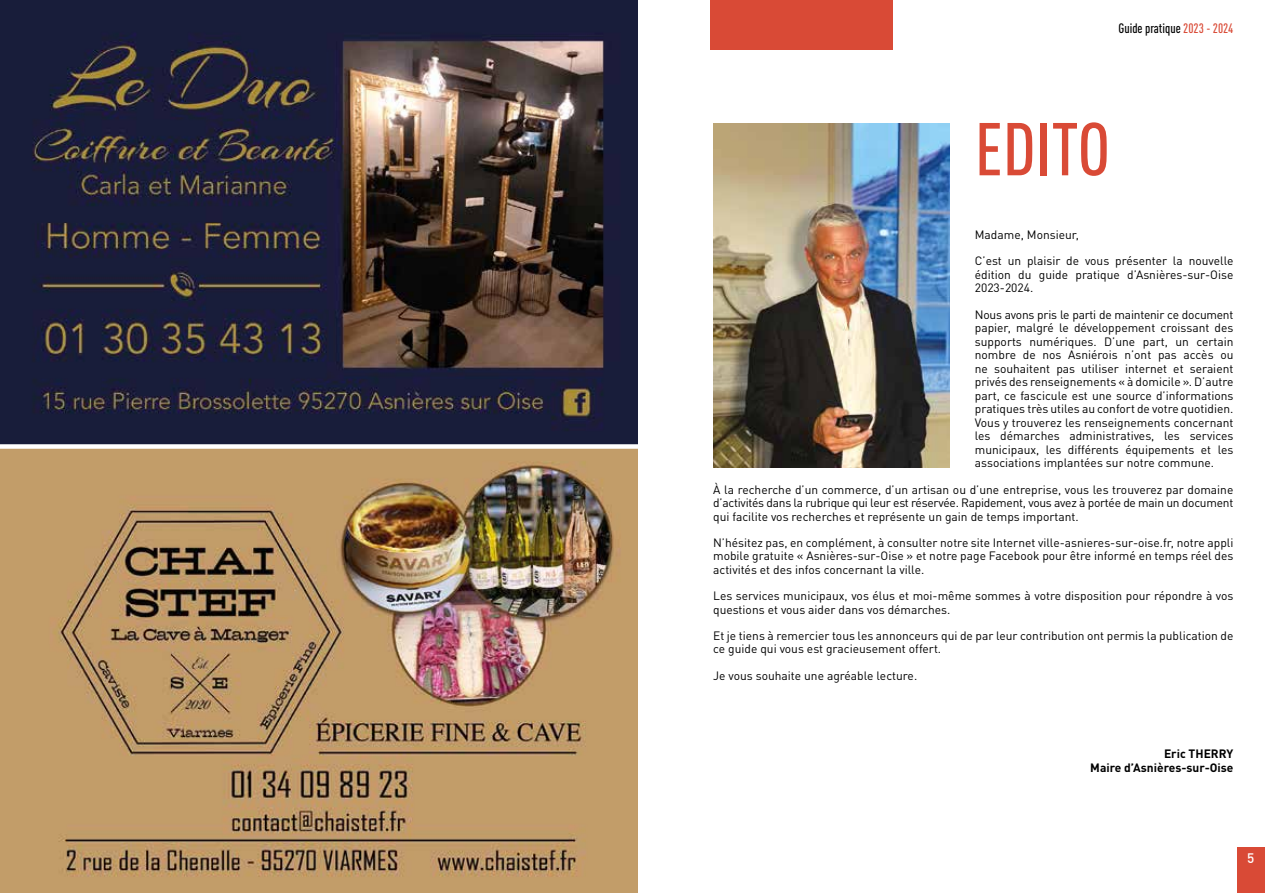
<style>
.page{position:relative;width:1276px;height:893px;background:#fff}
.page>*{position:absolute;margin:0;border:0;box-sizing:border-box;transform-origin:0 0}
.t1{font:500 73.5px "DIN Cond";color:#d94a36}
.t2{font:500 13.5px "DIN Cond";color:#000}
.t3{font:500 13.5px "DIN";color:#fff}
.t4{font:12px/13.5px "DIN Pro";color:#000}
.t5{font:700 12px/13.5px "DIN Pro";color:#000;text-align:right}
.s1{color:#d94a36}
</style>
<div class="page">
<div style="left:1237px;top:847px;width:27px;height:46px;background:#d94a36"></div>
<div style="left:710px;top:0;width:182px;height:50px;background:#d94a36"></div>
<img style="left:713px;top:123px;width:236px;height:345px">
<img style="left:0;top:449px;width:638px;height:444px">
<img style="left:0;top:0;width:638px;height:444px">
<p class="t2" style="left:1118px;top:20px;width:116px">Guide pratique <span class="s1">2023 - 2024</span></p>
<h1 class="t1" style="left:975px;top:106px;width:137px">EDITO</h1>
<p class="t4" style="left:975px;top:221px;width:260px;line-height:26.2px">Madame, Monsieur,<br>C’est un plaisir de vous présenter la nouvelle</p>
<p class="t4" style="left:975px;top:267px;width:260px">édition du guide pratique d’Asnières-sur-Oise<br>2023-2024.</p>
<p class="t4" style="left:975px;top:306px;width:260px;text-align:justify">Nous avons pris le parti de maintenir ce document papier, malgré le développement croissant des supports numériques. D’une part, un certain nombre de nos Asniérois n’ont pas accès ou ne souhaitent pas utiliser internet et seraient privés des renseignements « à domicile ». D’autre part, ce fascicule est une source d’informations pratiques très utiles au confort de votre quotidien.<br>Vous y trouverez les renseignements concernant les démarches administratives, les services municipaux, les différents équipements et les associations implantées sur notre commune.</p>
<p class="t4" style="left:713px;top:481px;width:522px;text-align:justify">À la recherche d’un commerce, d’un artisan ou d’une entreprise, vous les trouverez par domaine d’activités dans la rubrique qui leur est réservée. Rapidement, vous avez à portée de main un document qui facilite vos recherches et représente un gain de temps important.</p>
<p class="t4" style="left:713px;top:534px;width:522px;text-align:justify">N’hésitez pas, en complément, à consulter notre site Internet ville-asnieres-sur-oise.fr, notre appli mobile gratuite « Asnières-sur-Oise » et notre page Facebook pour être informé en temps réel des activités et des infos concernant la ville.</p>
<p class="t4" style="left:713px;top:588px;width:522px">Les services municipaux, vos élus et moi-même sommes à votre disposition pour répondre à vos questions et vous aider dans vos démarches.</p>
<p class="t4" style="left:713px;top:627px;width:522px">Et je tiens à remercier tous les annonceurs qui de par leur contribution ont permis la publication de ce guide qui vous est gracieusement offert.</p>
<p class="t4" style="left:713px;top:667px;width:206px">Je vous souhaite une agréable lecture.</p>
<p class="t5" style="left:1090px;top:746px;width:145px">Eric THERRY<br>Maire d’Asnières-sur-Oise</p>
<p class="t3" style="left:1247px;top:850px;width:9px">5</p>
</div>
